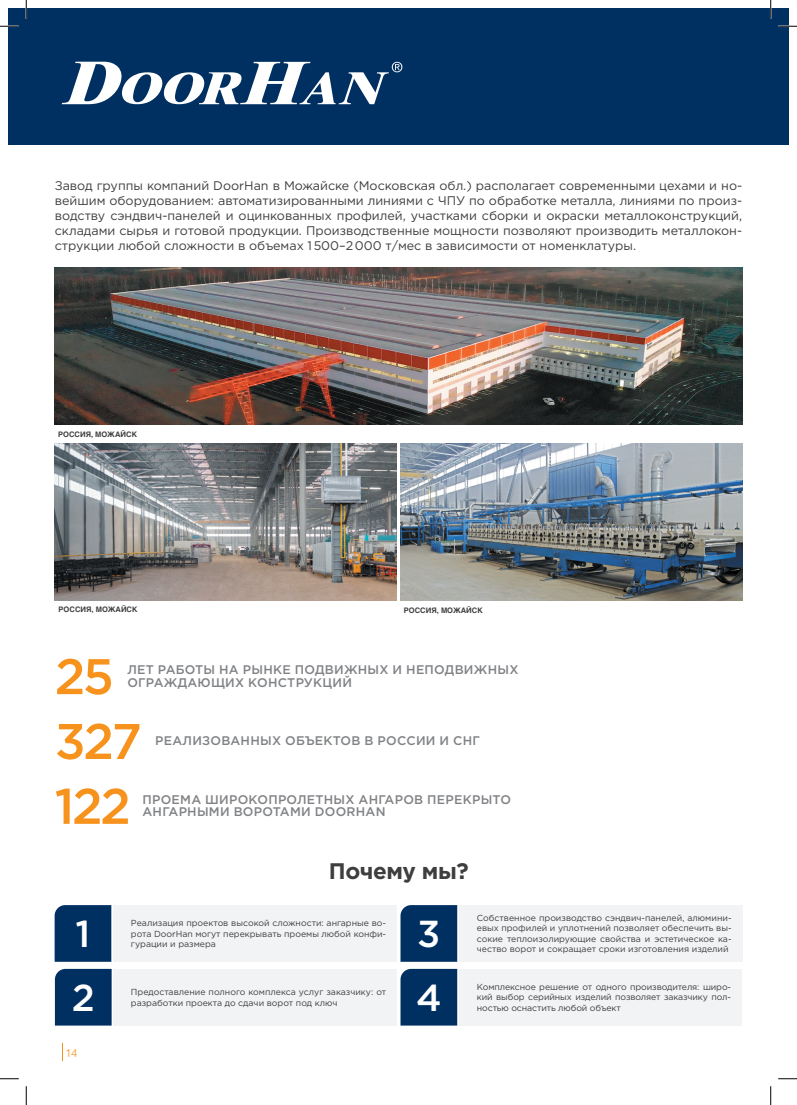
<style>
.page{position:relative;width:797px;height:1105px;background:#fff}
.page>*{position:absolute;margin:0;border:0;box-sizing:border-box;transform-origin:0 0}
.t1{font:500 50px "Gotham Pro";letter-spacing:-.05em;color:#f7931d}
.t2{font:500 37.5px "Gotham Pro";color:#fff}
.t3{font:700 22.5px "Gotham Pro";letter-spacing:-.02em;color:#3e3e3f}
.t4{font:12.5px/15px "Gotham Pro";color:#3e3e3f;text-align:justify}
.t5{font:500 12.5px/12.5px "Gotham Pro";letter-spacing:.02em;color:#808285}
.t6{font:300 11.25px "Helios";color:#f7931d}
.t7{font:8.75px/10.5px "Gotham Pro";color:#3e3e3f;text-align:justify}
.t8{font:700 7.5px "Helios";color:#3e3e3f}
</style>
<div class="page">
<div style="left:9px;top:9px;width:779px;height:136px;background:#003062"></div>
<svg style="left:62px;top:62px;width:340px;height:42px"></svg>
<div style="left:55px;top:905px;width:56px;height:57px;background:#003062"></div>
<div style="left:400px;top:905px;width:57px;height:57px;background:#003062"></div>
<div style="left:55px;top:969px;width:57px;height:56px;background:#003062"></div>
<div style="left:400px;top:969px;width:57px;height:56px;background:#003062"></div>
<div style="left:113px;top:969px;width:284px;height:56px;background:#f2f3f4"></div>
<div style="left:113px;top:905px;width:284px;height:57px;background:#f2f3f4"></div>
<div style="left:459px;top:969px;width:282px;height:56px;background:#f2f3f4"></div>
<div style="left:459px;top:905px;width:283px;height:57px;background:#f2f3f4"></div>
<img style="left:55px;top:443px;width:342px;height:157px">
<img style="left:400px;top:443px;width:342px;height:157px">
<img style="left:55px;top:267px;width:687px;height:157px">
<svg style="left:62px;top:1043px;width:1px;height:18px"></svg>
<svg style="left:0;top:25px;width:19px;height:2px"></svg>
<svg style="left:778px;top:25px;width:19px;height:2px"></svg>
<svg style="left:0;top:1078px;width:19px;height:1px"></svg>
<svg style="left:778px;top:1078px;width:19px;height:1px"></svg>
<svg style="left:25px;top:0;width:2px;height:19px"></svg>
<svg style="left:25px;top:1086px;width:2px;height:19px"></svg>
<svg style="left:770px;top:0;width:1px;height:19px"></svg>
<svg style="left:770px;top:1086px;width:1px;height:19px"></svg>
<p class="t4" style="left:55px;top:178px;width:689px">Завод группы компаний DoorHan в Можайске (Московская обл.) располагает современными цехами и но&shy;вейшим оборудованием: автоматизированными линиями с ЧПУ по обработке металла, линиями по произ&shy;водству сэндвич-панелей и оцинкованных профилей, участками сборки и окраски металлоконструкций, складами сырья и готовой продукции. Производственные мощности позволяют производить металлокон&shy;струкции любой сложности в объемах 1500–2000 т/мес в зависимости от номенклатуры.</p>
<p class="t8" style="left:58px;top:430px;width:80px">РОССИЯ, МОЖАЙСК</p>
<p class="t8" style="left:59px;top:605px;width:80px">РОССИЯ, МОЖАЙСК</p>
<p class="t8" style="left:404px;top:605px;width:80px">РОССИЯ, МОЖАЙСК</p>
<p class="t1" style="left:55px;top:648px;width:61px">25</p>
<p class="t5" style="left:127px;top:663px;width:392px">ЛЕТ РАБОТЫ НА РЫНКЕ ПОДВИЖНЫХ И НЕПОДВИЖНЫХ<br>ОГРАЖДАЮЩИХ КОНСТРУКЦИЙ</p>
<p class="t1" style="left:55px;top:713px;width:88px">327</p>
<p class="t5" style="left:155px;top:734px;width:326px">РЕАЛИЗОВАННЫХ ОБЪЕКТОВ В РОССИИ И СНГ</p>
<p class="t1" style="left:55px;top:778px;width:78px">122</p>
<p class="t5" style="left:142px;top:793px;width:370px">ПРОЕМА ШИРОКОПРОЛЕТНЫХ АНГАРОВ ПЕРЕКРЫТО<br>АНГАРНЫМИ ВОРОТАМИ DOORHAN</p>
<p class="t2" style="left:76px;top:912px;width:16px">1</p>
<p class="t2" style="left:72px;top:976px;width:24px">2</p>
<p class="t6" style="left:65px;top:1046px;width:14px">14</p>
<p class="t3" style="left:329px;top:858px;width:141px">Почему мы?</p>
<p class="t7" style="left:131px;top:918px;width:257px">Реализация проектов высокой сложности: ангарные во&shy;рота DoorHan могут перекрывать проемы любой конфи&shy;гурации и размера</p>
<p class="t7" style="left:131px;top:987px;width:257px">Предоставление полного комплекса услуг заказчику: от разработки проекта до сдачи ворот под ключ</p>
<p class="t2" style="left:417px;top:912px;width:25px">3</p>
<p class="t2" style="left:416px;top:976px;width:27px">4</p>
<p class="t7" style="left:477px;top:912px;width:256px">Собственное производство сэндвич-панелей, алюмини&shy;евых профилей и уплотнений позволяет обеспечить вы&shy;сокие теплоизолирующие свойства и эстетическое ка&shy;чество ворот и сокращает сроки изготовления изделий</p>
<p class="t7" style="left:477px;top:981px;width:256px">Комплексное решение от одного производителя: широ&shy;кий выбор серийных изделий позволяет заказчику пол&shy;ностью оснастить любой объект</p>
</div>
